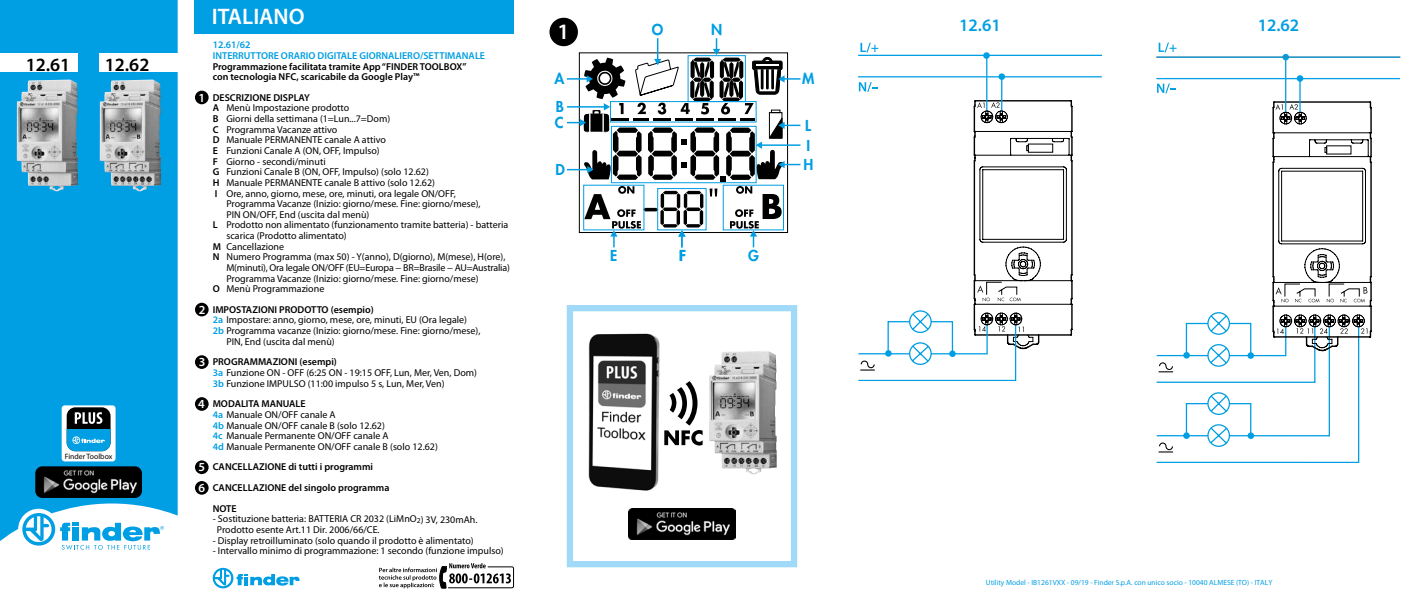
<style>
.page{position:relative;width:1418px;height:603px;background:#fff}
.page>*{position:absolute;margin:0;border:0;box-sizing:border-box;transform-origin:0 0}
.t1{font:600 22.5px "Myriad Pro";color:#fff}
.t2{font:600 22px "Myriad Pro";color:#fff}
.t3{font:600 18.75px "Myriad Pro";color:#000}
.t4{font:600 17.5px "Myriad Pro";color:#009ee3}
.t5{font:800 14.62px/19.2px "Futura Std";color:#009ee3}
.t6{font:600 12.38px/20.6px "Myriad Pro";color:#fff}
.t7{font:10px/10.6px "Myriad Pro";color:#000}
.t8{font:600 10px/20.6px "Myriad Pro";color:#000}
.t9{font:10px "Myriad Pro";letter-spacing:-.02em;color:#000}
.t10{font:600 10px/10.6px "Myriad Pro";color:#009ee3}
.t11{font:7.75px "Myriad Pro";color:#000}
.t12{font:7.5px "Myriad Pro";color:#009ee3}
.t13{font:6.75px "Myriad Pro";color:#000001}
.s1{font-weight:600}
.s2{font-weight:600;color:#009ee3}
.s3{font-size:7.5px}
</style>
<div class="page">
<div style="left:0;top:0;width:178px;height:541px;background:#009ee3"></div>
<svg style="left:18px;top:508px;width:41px;height:41px"></svg>
<svg style="left:22px;top:512px;width:142px;height:37px"></svg>
<div style="left:100px;top:53px;width:78px;height:18px;background:#fff"></div>
<div style="left:0;top:53px;width:78px;height:18px;background:#fff"></div>
<img style="left:17px;top:80px;width:61px;height:111px">
<img style="left:100px;top:79px;width:61px;height:112px">
<svg style="left:213px;top:567px;width:86px;height:21px"></svg>
<svg style="left:567px;top:38px;width:233px;height:209px"></svg>
<div style="left:549px;top:18px;width:29px;height:28px;background:#000;border-radius:50%"></div>
<div style="left:567px;top:305px;width:230px;height:262px;border:6px solid #a1daf8"></div>
<img style="left:709px;top:351px;width:67px;height:123px">
<img style="left:628px;top:508px;width:107px;height:31px">
<hr style="left:1001px;top:78px;width:1px;height:33px;background:#009ee3">
<svg style="left:983px;top:52px;width:6px;height:7px"></svg>
<hr style="left:858px;top:55px;width:243px;height:1px;background:#009ee3">
<hr style="left:858px;top:76px;width:243px;height:1px;background:#009ee3">
<div style="left:998px;top:73px;width:7px;height:7px;background:#009ee3;border-radius:50%"></div>
<hr style="left:986px;top:54px;width:1px;height:57px;background:#009ee3">
<svg style="left:858px;top:100px;width:214px;height:281px"></svg>
<svg style="left:860px;top:43px;width:18px;height:9px"></svg>
<svg style="left:858px;top:82px;width:20px;height:10px"></svg>
<hr style="left:1156px;top:56px;width:244px;height:2px;background:#009ee3">
<hr style="left:1156px;top:78px;width:243px;height:1px;background:#009ee3">
<svg style="left:1156px;top:43px;width:215px;height:419px"></svg>
<img style="left:588px;top:333px;width:72px;height:158px">
<svg style="left:664px;top:381px;width:38px;height:64px"></svg>
<img style="left:35px;top:466px;width:107px;height:31px">
<div style="left:62px;top:405px;width:54px;height:56px;background:#fff;border-radius:3px"></div>
<div style="left:67px;top:407px;width:44px;height:44px;background:#000;border-radius:9px"></div>
<svg style="left:67px;top:429px;width:44px;height:22px"></svg>
<svg style="left:75px;top:412px;width:27px;height:11px"></svg>
<div style="left:195px;top:91px;width:14px;height:13px;background:#000;border-radius:50%"></div>
<div style="left:195px;top:302px;width:14px;height:14px;background:#000;border-radius:50%"></div>
<div style="left:195px;top:355px;width:14px;height:14px;background:#000;border-radius:50%"></div>
<div style="left:195px;top:397px;width:14px;height:13px;background:#000;border-radius:50%"></div>
<div style="left:195px;top:460px;width:14px;height:14px;background:#000;border-radius:50%"></div>
<div style="left:195px;top:481px;width:14px;height:13px;background:#000;border-radius:50%"></div>
<div style="left:195px;top:0;width:319px;height:34px;background:#009ee3"></div>
<svg style="left:379px;top:563px;width:135px;height:25px"></svg>
<h3 class="t3" style="left:26px;top:53px;width:46px">12.61</h3>
<h3 class="t3" style="left:105px;top:53px;width:46px">12.62</h3>
<p class="t11" style="left:65px;top:451px;width:49px">Finder Toolbox</p>
<p class="t13" style="left:73px;top:453px;width:33px">Finder Plus</p>
<p class="t6" style="left:198px;top:87px;width:8px">1</p>
<p class="t6" style="left:199px;top:299px;width:8px">2</p>
<p class="t6" style="left:199px;top:351px;width:8px">3</p>
<p class="t6" style="left:198px;top:393px;width:8px">4</p>
<p class="t6" style="left:198px;top:456px;width:8px">5<br>6</p>
<h1 class="t1" style="left:212px;top:2px;width:94px">ITALIANO</h1>
<p class="t10" style="left:213px;top:39px;width:274px">12.61/62<br>INTERRUTTORE ORARIO DIGITALE GIORNALIERO/SETTIMANALE</p>
<p class="t8" style="left:213px;top:61px;width:255px;line-height:10.6px">Programmazione facilitata tramite App “FINDER TOOLBOX” con tecnologia NFC, scaricabile da Google Play™</p>
<p class="t8" style="left:213px;top:87px;width:99px">DESCRIZIONE DISPLAY</p>
<p class="t7" style="left:213px;top:103px;width:138px"><span class="s1">A</span> Menù Impostazione prodotto</p>
<p class="t7" style="left:213px;top:113px;width:179px"><span class="s1">B</span> Giorni della settimana (1=Lun...7=Dom)</p>
<p class="t7" style="left:213px;top:124px;width:126px"><span class="s1">C</span> Programma Vacanze attivo</p>
<p class="t7" style="left:213px;top:134px;width:175px"><span class="s1">D</span> Manuale PERMANENTE canale A attivo</p>
<p class="t7" style="left:213px;top:145px;width:168px"><span class="s1">E</span> Funzioni Canale A (ON, OFF, Impulso)</p>
<p class="t7" style="left:213px;top:156px;width:114px"><span class="s1">F</span> Giorno - secondi/minuti</p>
<p class="t7" style="left:213px;top:166px;width:218px"><span class="s1">G</span> Funzioni Canale B (ON, OFF, Impulso) (solo 12.62)</p>
<p class="t7" style="left:213px;top:177px;width:224px"><span class="s1">H</span> Manuale PERMANENTE canale B attivo (solo 12.62)</p>
<p class="t7" style="left:215px;top:187px;width:243px"><span class="s1">I</span> Ore, anno, giorno, mese, ore, minuti, ora legale ON/OFF,</p>
<p class="t7" style="left:226px;top:198px;width:256px">Programma Vacanze (Inizio: giorno/mese. Fine: giorno/mese),</p>
<p class="t7" style="left:226px;top:209px;width:144px">PIN ON/OFF, End (uscita dal menù)</p>
<p class="t7" style="left:213px;top:219px;width:297px"><span class="s1">L</span> Prodotto non alimentato (funzionamento tramite batteria) - batteria</p>
<p class="t7" style="left:226px;top:230px;width:122px">scarica (Prodotto alimentato)</p>
<p class="t7" style="left:213px;top:241px;width:73px"><span class="s1">M</span> Cancellazione</p>
<p class="t7" style="left:213px;top:251px;width:294px"><span class="s1">N</span> Numero Programma (max 50) - Y(anno), D(giorno), M(mese), H(ore),</p>
<p class="t9" style="left:226px;top:261px;width:285px">M(minuti), Ora legale ON/OFF (EU=Europa − BR=Brasile − AU=Australia)</p>
<p class="t7" style="left:226px;top:272px;width:253px">Programma Vacanze (Inizio: giorno/mese. Fine: giorno/mese)</p>
<p class="t7" style="left:213px;top:283px;width:113px"><span class="s1">O</span> Menù Programmazione</p>
<p class="t8" style="left:213px;top:299px;width:162px">IMPOSTAZIONI PRODOTTO (esempio)</p>
<p class="t7" style="left:213px;top:314px;width:256px"><span class="s2">2a</span> Impostare: anno, giorno, mese, ore, minuti, EU (Ora legale)</p>
<p class="t7" style="left:213px;top:325px;width:269px"><span class="s2">2b</span> Programma vacanze (Inizio: giorno/mese. Fine: giorno/mese),</p>
<p class="t7" style="left:226px;top:336px;width:110px">PIN, End (uscita dal menù)</p>
<p class="t7" style="left:213px;top:356px;width:266px"><span class="s1">PROGRAMMAZIONI (esempi)<br></span><span class="s2">3a</span> Funzione ON - OFF (6:25 ON - 19:15 OFF, Lun, Mer, Ven, Dom)<br><span class="s2">3b</span> Funzione IMPULSO (11:00 impulso 5 s, Lun, Mer, Ven)</p>
<p class="t7" style="left:213px;top:398px;width:227px"><span class="s1">MODALITA MANUALE<br></span><span class="s2">4a</span> Manuale ON/OFF canale A<br><span class="s2">4b</span> Manuale ON/OFF canale B (solo 12.62)<br><span class="s2">4c</span> Manuale Permanente ON/OFF canale A<br><span class="s2">4d</span> Manuale Permanente ON/OFF canale B (solo 12.62)</p>
<p class="t8" style="left:213px;top:456px;width:178px">CANCELLAZIONE di tutti i programmi<br>CANCELLAZIONE del singolo programma<br>NOTE</p>
<p class="t7" style="left:217px;top:513px;width:262px;text-indent:-4px">- Sostituzione batteria: BATTERIA CR 2032 (LiMnO<span class="s3">2</span>) 3V, 230mAh.<br>Prodotto esente Art.11 Dir. 2006/66/CE.</p>
<p class="t7" style="left:213px;top:534px;width:262px">- Display retroilluminato (solo quando il prodotto è alimentato)</p>
<p class="t7" style="left:213px;top:545px;width:292px">- Intervallo minimo di programmazione: 1 secondo (funzione impulso)</p>
<h2 class="t2" style="left:557px;top:17px;width:13px">1</h2>
<h3 class="t4" style="left:959px;top:14px;width:43px">12.61</h3>
<h3 class="t4" style="left:1257px;top:14px;width:43px">12.62</h3>
<h3 class="t5" style="left:652px;top:20px;width:13px">O</h3>
<h3 class="t5" style="left:711px;top:20px;width:13px">N</h3>
<h3 class="t5" style="left:554px;top:64px;width:11px;line-height:28.2px">A<br>B</h3>
<h3 class="t5" style="left:555px;top:113px;width:10px">C</h3>
<h3 class="t5" style="left:555px;top:160px;width:11px">D</h3>
<h3 class="t5" style="left:610px;top:246px;width:9px">E</h3>
<h3 class="t5" style="left:679px;top:246px;width:8px">F</h3>
<h3 class="t5" style="left:748px;top:246px;width:12px">G</h3>
<h3 class="t5" style="left:802px;top:69px;width:14px">M</h3>
<h3 class="t5" style="left:803px;top:116px;width:11px">L<br>I<br>H</h3>
<p class="t12" style="left:985px;top:577px;width:288px">Utility Model - IB1261VXX - 09/19 - Finder S.p.A. con unico socio - 10040 ALMESE (TO) - ITALY</p>
</div>
